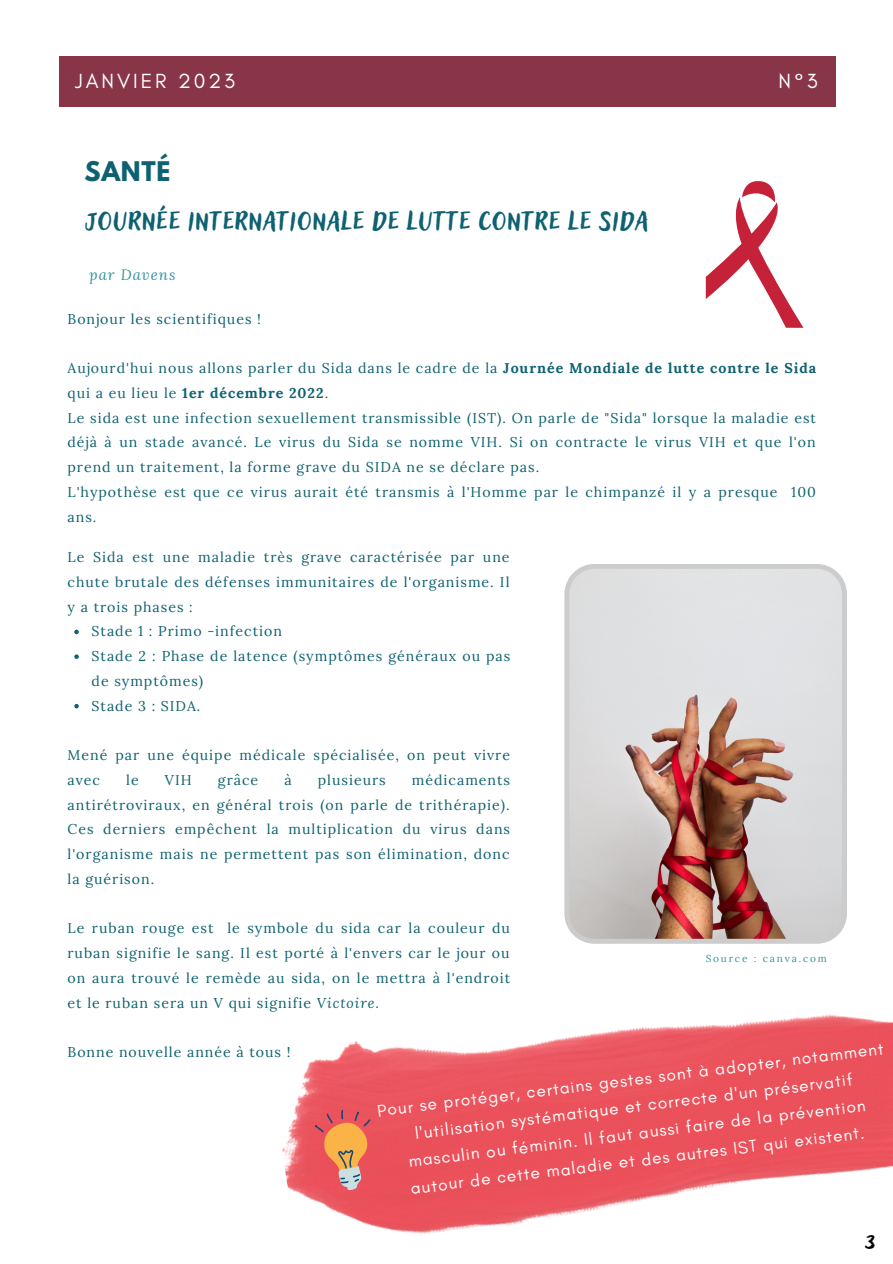
<style>
.page{position:relative;width:893px;height:1264px;background:#fff}
.page>*{position:absolute;margin:0;border:0;box-sizing:border-box;transform-origin:0 0}
.t1{font:34.8px "Adlery Pro Blockletter";letter-spacing:.03em;color:#0e6171}
.t2{font:30px "Adlery Pro Blockletter";color:#000}
.t3{font:700 24px "League Spartan";letter-spacing:.03em;color:#0e6171}
.t4{font:20.85px "Glacial Indifference";letter-spacing:.14em;color:#fff}
.t5{font:17.25px/27px "Glacial Indifference";color:#fff;text-align:center}
.t6{font:italic 14.85px "Lora";letter-spacing:.07em;color:#3494a0}
.t7{font:14.1px/24.8px "Lora";letter-spacing:.07em;color:#0e6171}
.t8{font:10.05px "Lora";letter-spacing:.18em;color:#3494a0}
.s1{font-weight:700}
.s2{font-style:italic}
</style>
<div class="page">
<div style="left:59px;top:56px;width:776px;height:51px;background:#883547"></div>
<svg style="left:705px;top:181px;width:98px;height:147px"></svg>
<img style="left:282px;top:1014px;width:610px;height:220px">
<svg style="left:312px;top:1108px;width:62px;height:84px"></svg>
<svg style="left:564px;top:564px;width:283px;height:379px;fill:#dbdbdc"></svg>
<svg style="left:74px;top:629px;width:5px;height:5px"></svg>
<svg style="left:74px;top:654px;width:5px;height:5px"></svg>
<svg style="left:74px;top:704px;width:5px;height:4px"></svg>
<h3 class="t4" style="left:75px;top:68px;width:161px">JANVIER 2023</h3>
<h3 class="t4" style="left:778px;top:68px;width:40px">N°3</h3>
<h3 class="t3" style="left:84px;top:160px;width:87px">SANTÉ</h3>
<h1 class="t1" style="left:86px;top:196px;width:563px">journée internationale de lutte contre le sida</h1>
<p class="t6" style="left:89px;top:265px;width:88px">par Davens</p>
<p class="t7" style="left:68px;top:306px;width:195px">Bonjour les scientifiques !</p>
<p class="t7" style="left:68px;top:356px;width:750px">Aujourd'hui nous allons parler du Sida dans le cadre de la <span class="s1">Journée Mondiale de lutte contre le Sida </span>qui a eu lieu le <span class="s1">1er décembre 2022</span>.<br>Le sida est une infection sexuellement transmissible (IST). On parle de "Sida" lorsque la maladie est déjà à un stade avancé. Le virus du Sida se nomme VIH. Si on contracte le virus VIH et que l'on prend un traitement, la forme grave du SIDA ne se déclare pas.<br>L'hypothèse est que ce virus aurait été transmis à l'Homme par le chimpanzé il y a presque 100 ans.</p>
<p class="t7" style="left:68px;top:544px;width:443px;text-align:justify">Le Sida est une maladie très grave caractérisée par une chute brutale des défenses immunitaires de l'organisme. Il y a trois phases :</p>
<p class="t7" style="left:92px;top:619px;width:420px">Stade 1 : Primo -infection<br>Stade 2 : Phase de latence (symptômes généraux ou pas de symptômes)<br>Stade 3 : SIDA.</p>
<p class="t7" style="left:68px;top:742px;width:444px">Mené par une équipe médicale spécialisée, on peut vivre avec</p>
<p class="t7" style="left:126px;top:767px;width:14px">le</p>
<p class="t7" style="left:165px;top:767px;width:28px">VIH</p>
<p class="t7" style="left:218px;top:767px;width:42px">grâce</p>
<p class="t7" style="left:284px;top:767px;width:9px">à</p>
<p class="t7" style="left:318px;top:767px;width:69px">plusieurs</p>
<p class="t7" style="left:68px;top:767px;width:444px;text-align:justify;text-indent:344px">médicaments antirétroviraux, en général trois (on parle de trithérapie).<br>Ces derniers empêchent la multiplication du virus dans l'organisme mais ne permettent pas son élimination, donc la guérison.</p>
<p class="t7" style="left:68px;top:915px;width:444px;text-align:justify">Le ruban rouge est le symbole du sida car la couleur du ruban signifie le sang. Il est porté à l'envers car le jour ou on aura trouvé le remède au sida, on le mettra à l'endroit et le ruban sera un V qui signifie <span class="s2">Victoire.</span></p>
<p class="t7" style="left:68px;top:1039px;width:224px">Bonne nouvelle année à tous !</p>
<p class="t8" style="left:705px;top:952px;width:123px">Source : canva.com</p>
<p class="t5" style="left:375px;top:1097px;width:511px;rotate:-7deg">Pour se protéger, certains gestes sont à adopter, notamment l'utilisation systématique et correcte d'un préservatif masculin ou féminin. Il faut aussi faire de la prévention autour de cette maladie et des autres IST qui existent.</p>
<h2 class="t2" style="left:864px;top:1221px;width:13px">3</h2>
</div>
